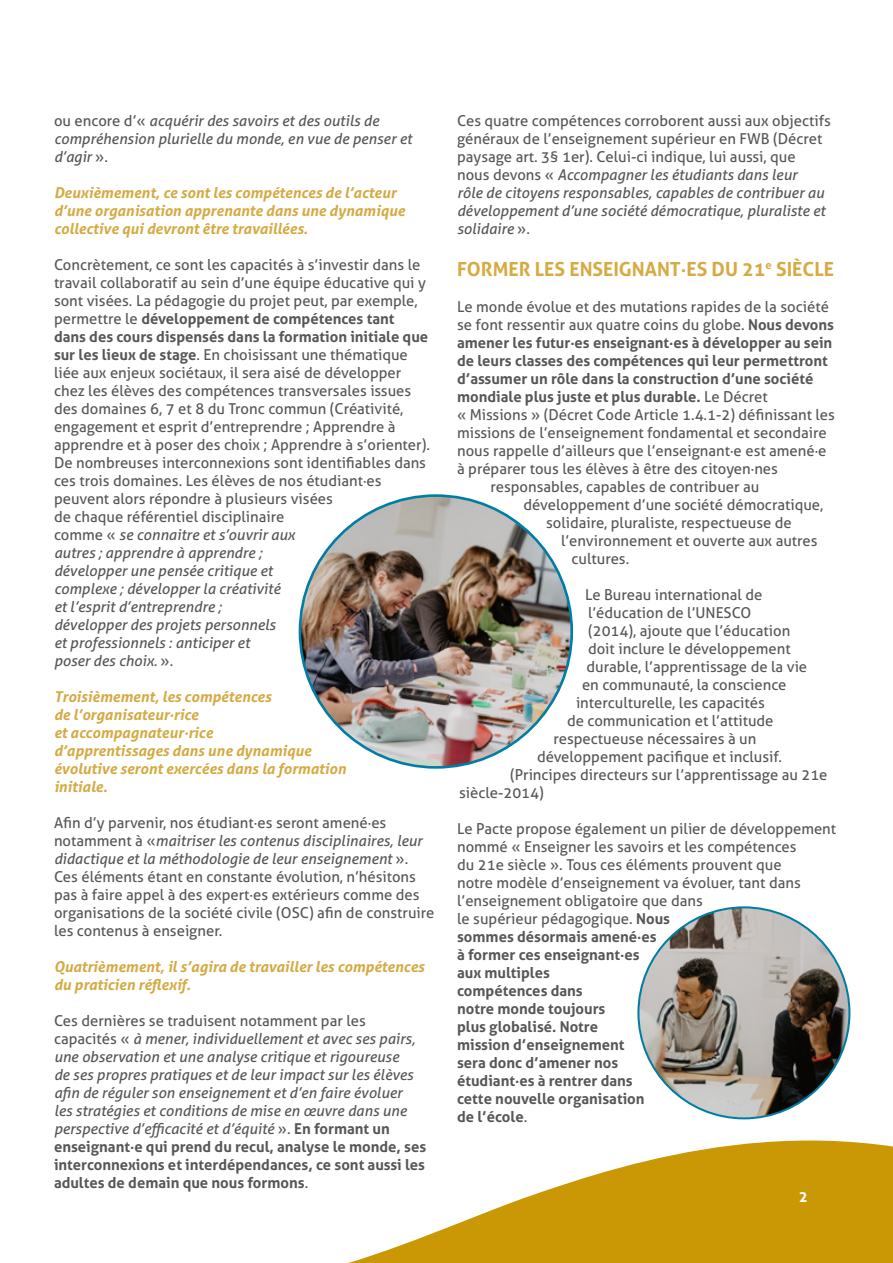
<style>
.page{position:relative;width:893px;height:1263px;background:#fff}
.page>*{position:absolute;margin:0;border:0;box-sizing:border-box;transform-origin:0 0}
.t1{font:700 19.5px "Aller";color:#d6ab44}
.t2{font:15px/18px "Aller";color:#575756}
.t3{font:italic 15px/18px "Aller";color:#575756}
.t4{font:italic 700 15px/18px "Aller";color:#d4aa44}
.t5{font:700 15px "Aller";color:#575756}
.t6{font:700 15px "Aller";color:#fff}
.s1{font-style:normal}
.s2{font-weight:700}
.s3{font-style:italic}
.s4{font-weight:700;font-style:normal}
.s5{font-weight:400}
</style>
<div class="page">
<svg style="left:348px;top:1107px;width:545px;height:156px;fill:#ca9805"></svg>
<img style="left:638px;top:907px;width:211px;height:211px;border-radius:105px">
<img style="left:300px;top:496px;width:272px;height:271px;border-radius:136px">
<p class="t3" style="left:54px;top:112px;width:360px"><span class="s1">ou encore d’«</span> acquérir des savoirs et des outils de compréhension plurielle du monde, en vue de penser et d’agir <span class="s1">».</span></p>
<p class="t4" style="left:54px;top:184px;width:353px">Deuxièmement, ce sont les compétences de l’acteur d’une organisation apprenante dans une dynamique collective qui devront être travaillées.</p>
<p class="t2" style="left:54px;top:256px;width:378px">Concrètement, ce sont les capacités à s’investir dans le travail collaboratif au sein d’une équipe éducative qui y sont visées. La pédagogie du projet peut, par exemple, permettre le <span class="s2">développement de compétences tant dans des cours dispensés dans la formation initiale que sur les lieux de stage</span>. En choisissant une thématique liée aux enjeux sociétaux, il sera aisé de développer chez les élèves des compétences transversales issues des domaines 6, 7 et 8 du Tronc commun (Créativité, engagement et esprit d’entreprendre ; Apprendre à apprendre et à poser des choix ; Apprendre à s’orienter).<br>De nombreuses interconnexions sont identifiables dans ces trois domaines. Les élèves de nos étudiant·es peuvent alors répondre à plusieurs visées<br>de chaque référentiel disciplinaire<br>comme « <span class="s3">se connaitre et s’ouvrir aux<br>autres ; apprendre à apprendre ;<br>développer une pensée critique et<br>complexe ; développer la créativité<br>et l’esprit d’entreprendre ;<br>développer des projets personnels<br>et professionnels : anticiper et<br>poser des choix.</span> ».</p>
<p class="t4" style="left:54px;top:688px;width:294px">Troisièmement, les compétences<br>de l’organisateur·rice<br>et accompagnateur·rice<br>d’apprentissages dans une dynamique évolutive seront exercées dans la formation initiale.</p>
<p class="t2" style="left:54px;top:814px;width:382px">Afin d’y parvenir, nos étudiant·es seront amené·es notamment à « <span class="s3">maitriser les contenus disciplinaires, leur didactique et la méthodologie de leur enseignement</span> ».<br>Ces éléments étant en constante évolution, n’hésitons pas à faire appel à des expert·es extérieurs comme des organisations de la société civile (OSC) afin de construire les contenus à enseigner.</p>
<p class="t4" style="left:54px;top:958px;width:372px">Quatrièmement, il s’agira de travailler les compétences du praticien réflexif.</p>
<p class="t3" style="left:54px;top:1012px;width:374px"><span class="s1">Ces dernières se traduisent notamment par les capacités «</span> à mener, individuellement et avec ses pairs, une observation et une analyse critique et rigoureuse<br>de ses propres pratiques et de leur impact sur les élèves afin de réguler son enseignement et d’en faire évoluer<br>les stratégies et conditions de mise en œuvre dans une perspective d’efficacité et d’équité <span class="s1">».</span> <span class="s4">En formant un enseignant·e qui prend du recul, analyse le monde, ses interconnexions et interdépendances, ce sont aussi les adultes de demain que nous formons</span><span class="s1">.</span></p>
<p class="t2" style="left:457px;top:112px;width:375px">Ces quatre compétences corroborent aussi aux objectifs généraux de l’enseignement supérieur en FWB (Décret paysage art. 3§ 1er). Celui-ci indique, lui aussi, que nous devons « <span class="s3">Accompagner les étudiants dans leur<br>rôle de citoyens responsables, capables de contribuer au développement d’une société démocratique, pluraliste et solidaire</span> ».</p>
<h1 class="t1" style="left:457px;top:257px;width:379px">FORMER LES ENSEIGNANT·ES DU 21<sup>e</sup> SIÈCLE</h1>
<p class="t2" style="left:457px;top:297px;width:373px">Le monde évolue et des mutations rapides de la société</p>
<p class="t2" style="left:457px;top:315px;width:378px">se font ressentir aux quatre coins du globe. <span class="s2">Nous devons</span></p>
<p class="t5" style="left:457px;top:333px;width:377px">amener les futur·es enseignant·es à développer au sein</p>
<p class="t5" style="left:457px;top:351px;width:372px">de leurs classes des compétences qui leur permettront</p>
<p class="t5" style="left:457px;top:369px;width:358px">d’assumer un rôle dans la construction d’une société</p>
<p class="t5" style="left:457px;top:387px;width:312px">mondiale plus juste et plus durable. <span class="s5">Le Décret</span></p>
<p class="t2" style="left:457px;top:405px;width:379px">« Missions » (Décret Code Article 1.4.1-2) définissant les</p>
<p class="t2" style="left:457px;top:423px;width:371px">missions de l’enseignement fondamental et secondaire</p>
<p class="t2" style="left:457px;top:441px;width:371px">nous rappelle d’ailleurs que l’enseignant·e est amené·e</p>
<p class="t2" style="left:457px;top:459px;width:322px">à préparer tous les élèves à être des citoyen·nes</p>
<p class="t2" style="left:490px;top:477px;width:270px">responsables, capables de contribuer au</p>
<p class="t2" style="left:523px;top:495px;width:301px">développement d’une société démocratique,</p>
<p class="t2" style="left:546px;top:513px;width:247px">solidaire, pluraliste, respectueuse de</p>
<p class="t2" style="left:561px;top:531px;width:258px">l’environnement et ouverte aux autres</p>
<p class="t2" style="left:571px;top:549px;width:59px">cultures.</p>
<p class="t2" style="left:585px;top:585px;width:179px">Le Bureau international de</p>
<p class="t2" style="left:588px;top:603px;width:165px">l’éducation de l’UNESCO</p>
<p class="t2" style="left:588px;top:621px;width:204px">(2014), ajoute que l’éducation</p>
<p class="t2" style="left:588px;top:639px;width:204px">doit inclure le développement</p>
<p class="t2" style="left:586px;top:657px;width:222px">durable, l’apprentissage de la vie</p>
<p class="t2" style="left:582px;top:675px;width:206px">en communauté, la conscience</p>
<p class="t2" style="left:576px;top:693px;width:190px">interculturelle, les capacités</p>
<p class="t2" style="left:567px;top:711px;width:208px">de communication et l’attitude</p>
<p class="t2" style="left:553px;top:729px;width:204px">respectueuse nécessaires à un</p>
<p class="t2" style="left:537px;top:747px;width:246px">développement pacifique et inclusif.</p>
<p class="t2" style="left:510px;top:765px;width:319px">(Principes directeurs sur l’apprentissage au 21e</p>
<p class="t2" style="left:459px;top:783px;width:86px">siècle-2014)</p>
<p class="t2" style="left:457px;top:819px;width:381px">Le Pacte propose également un pilier de développement nommé « Enseigner les savoirs et les compétences<br>du 21e siècle ». Tous ces éléments prouvent que<br>notre modèle d’enseignement va évoluer, tant dans l’enseignement obligatoire que dans<br>le supérieur pédagogique. <span class="s2">Nous<br>sommes désormais amené·es<br>à former ces enseignant·es<br>aux multiples<br>compétences dans<br>notre monde toujours<br>plus globalisé. Notre<br>mission d’enseignement<br>sera donc d’amener nos<br>étudiant·es à rentrer dans<br>cette nouvelle organisation<br>de l’école</span>.</p>
<p class="t6" style="left:799px;top:1187px;width:10px">2</p>
</div>
